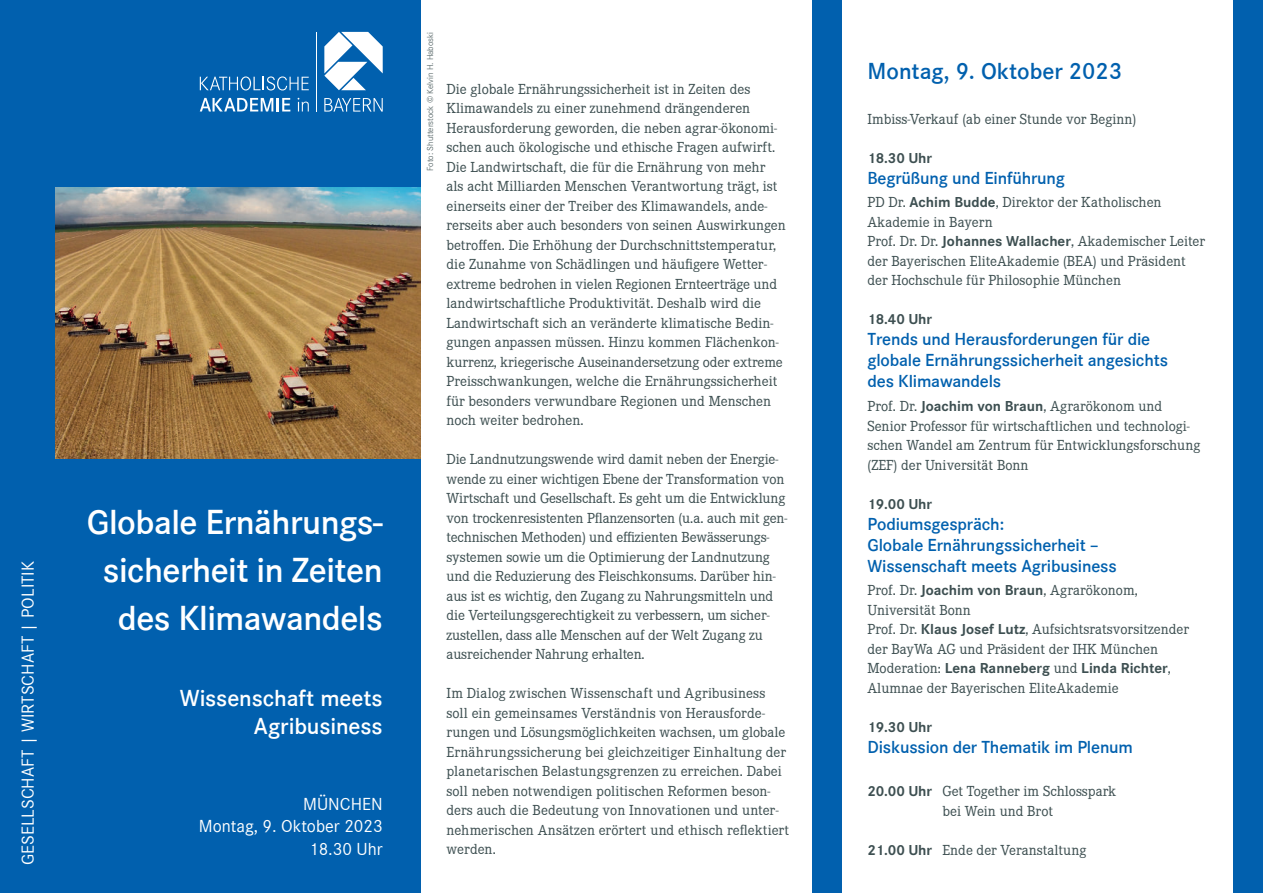
<style>
.page{position:relative;width:1263px;height:893px;background:#fff}
.page>*{position:absolute;margin:0;border:0;box-sizing:border-box;transform-origin:0 0}
.t1{font:600 36px/48px "Corporate S";letter-spacing:-.015em;color:#fff;text-align:right}
.t2{font:600 24px/28.5px "Corporate S";letter-spacing:-.005em;color:#fff;text-align:right}
.t3{font:600 24px "Corporate S";color:#0160ae}
.t4{font:600 18px/21px "Corporate S";letter-spacing:-.01em;color:#0160ae}
.t5{font:18px/22.5px "Corporate S";color:#fff;text-align:right}
.t6{font:15px/19.5px "Corporate E";color:#3d4f51}
.t7{font:700 15px "Corporate S";letter-spacing:-.005em;color:#3d4f51}
.t8{font:300 9px "Corporate S";color:#3d4f51}
.s1{font-family:"Corporate S";font-weight:700}
.s2{font-family:"Corporate E";font-weight:400}
</style>
<div class="page">
<div style="left:0;top:0;width:421px;height:893px;background:#0160ae"></div>
<div style="left:812px;top:0;width:30px;height:893px;background:#0160ae"></div>
<div style="left:1233px;top:0;width:30px;height:893px;background:#0160ae"></div>
<img style="left:55px;top:188px;width:366px;height:271px">
<svg style="left:324px;top:32px;width:59px;height:58px"></svg>
<svg style="left:324px;top:98px;width:59px;height:14px"></svg>
<svg style="left:200px;top:98px;width:90px;height:13px"></svg>
<svg style="left:298px;top:98px;width:11px;height:13px"></svg>
<svg style="left:200px;top:76px;width:109px;height:14px"></svg>
<hr style="left:316px;top:32px;width:1px;height:79px;background:#fff">
<p class="t5" style="left:17px;top:865px;width:306px;rotate:-90deg">GESELLSCHAFT | WIRTSCHAFT | POLITIK</p>
<h1 class="t1" style="left:87px;top:501px;width:297px">Globale Ernährungs&shy;sicherheit in Zeiten des Klimawandels</h1>
<h2 class="t2" style="left:180px;top:685px;width:204px">Wissenschaft meets<br>Agribusiness</h2>
<p class="t5" style="left:199px;top:793px;width:185px">MÜNCHEN<br>Montag, 9. Oktober 2023<br>18.30 Uhr</p>
<p class="t8" style="left:425px;top:171px;width:141px;rotate:-90deg">Foto: Shutterstock © Kelvin H. Haboski</p>
<p class="t6" style="left:446px;top:80px;width:341px">Die globale Ernährungssicherheit ist in Zeiten des Klimawandels zu einer zunehmend drängenderen Herausforderung geworden, die neben agrar-ökonomi&shy;schen auch ökologische und ethische Fragen aufwirft.<br>Die Landwirtschaft, die für die Ernährung von mehr als acht Milliarden Menschen Verantwortung trägt, ist einerseits einer der Treiber des Klimawandels, ande&shy;rerseits aber auch besonders von seinen Auswirkungen betroffen. Die Erhöhung der Durchschnittstemperatur, die Zunahme von Schädlingen und häufigere Wetter&shy;extreme bedrohen in vielen Regionen Ernteerträge und landwirtschaftliche Produktivität. Deshalb wird die Landwirtschaft sich an veränderte klimatische Bedin&shy;gungen anpassen müssen. Hinzu kommen Flächenkon&shy;kurrenz, kriegerische Auseinandersetzung oder extreme Preisschwankungen, welche die Ernährungssicherheit für besonders verwundbare Regionen und Menschen noch weiter bedrohen.</p>
<p class="t6" style="left:446px;top:451px;width:342px">Die Landnutzungswende wird damit neben der Energie&shy;wende zu einer wichtigen Ebene der Transformation von Wirtschaft und Gesellschaft. Es geht um die Entwicklung von trockenresistenten Pflanzensorten (u. a. auch mit gen&shy;technischen Methoden) und effizienten Bewässerungs&shy;systemen sowie um die Optimierung der Landnutzung und die Reduzierung des Fleischkonsums. Darüber hin&shy;aus ist es wichtig, den Zugang zu Nahrungsmitteln und die Verteilungsgerechtigkeit zu verbessern, um sicher&shy;zustellen, dass alle Menschen auf der Welt Zugang zu ausreichender Nahrung erhalten.</p>
<p class="t6" style="left:446px;top:683px;width:344px">Im Dialog zwischen Wissenschaft und Agribusiness soll ein gemeinsames Verständnis von Herausforde&shy;rungen und Lösungsmöglichkeiten wachsen, um globale Ernährungssicherung bei gleichzeitiger Einhaltung der planetarischen Belastungsgrenzen zu erreichen. Dabei soll neben notwendigen politischen Reformen beson&shy;ders auch die Bedeutung von Innovationen und unter&shy;nehmerischen Ansätzen erörtert und ethisch reflektiert werden.</p>
<h2 class="t3" style="left:867px;top:62px;width:256px">Montag, 9. Oktober 2023</h2>
<p class="t6" style="left:867px;top:109px;width:270px">Imbiss-Verkauf (ab einer Stunde vor Beginn)</p>
<p class="t7" style="left:867px;top:152px;width:66px">18.30 Uhr</p>
<p class="t4" style="left:867px;top:169px;width:199px">Begrüßung und Einführung</p>
<p class="t6" style="left:867px;top:194px;width:339px">PD Dr. <span class="s1">Achim Budde</span>, Direktor der Katholischen Akademie in Bayern<br>Prof. Dr. Dr. <span class="s1">Johannes Wallacher</span>, Akademischer Leiter der Bayerischen EliteAkademie (BEA) und Präsident der Hochschule für Philosophie München</p>
<p class="t7" style="left:867px;top:314px;width:66px">18.40 Uhr</p>
<p class="t4" style="left:867px;top:331px;width:302px">Trends und Herausforderungen für die globale Ernährungssicherheit angesichts des Klimawandels</p>
<p class="t6" style="left:867px;top:398px;width:334px">Prof. Dr. <span class="s1">Joachim von Braun</span>, Agrarökonom und Senior Professor für wirtschaftlichen und technologi&shy;schen Wandel am Zentrum für Entwicklungsforschung (ZEF) der Universität Bonn</p>
<p class="t7" style="left:867px;top:498px;width:66px">19.00 Uhr</p>
<p class="t4" style="left:867px;top:515px;width:251px">Podiumsgespräch:<br>Globale Ernährungssicherheit –<br>Wissenschaft meets Agribusiness</p>
<p class="t6" style="left:867px;top:582px;width:323px">Prof. Dr. <span class="s1">Joachim von Braun</span>, Agrarökonom, Universität Bonn<br>Prof. Dr. <span class="s1">Klaus Josef Lutz</span>, Aufsichtsratsvorsitzender der BayWa AG und Präsident der IHK München</p>
<p class="t7" style="left:867px;top:663px;width:305px"><span class="s2">Moderation:</span> Lena Ranneberg <span class="s2">und</span> Linda Richter<span class="s2">,</span></p>
<p class="t6" style="left:867px;top:680px;width:253px">Alumnae der Bayerischen EliteAkademie</p>
<p class="t7" style="left:867px;top:722px;width:66px">19.30 Uhr</p>
<p class="t4" style="left:867px;top:738px;width:267px">Diskussion der Thematik im Plenum</p>
<p class="t6" style="left:942px;top:781px;width:175px;text-indent:-75px"><span class="s1">20.00 Uhr</span> Get Together im Schlosspark bei Wein und Brot</p>
<p class="t6" style="left:867px;top:841px;width:220px"><span class="s1">21.00 Uhr</span> Ende der Veranstaltung</p>
</div>
